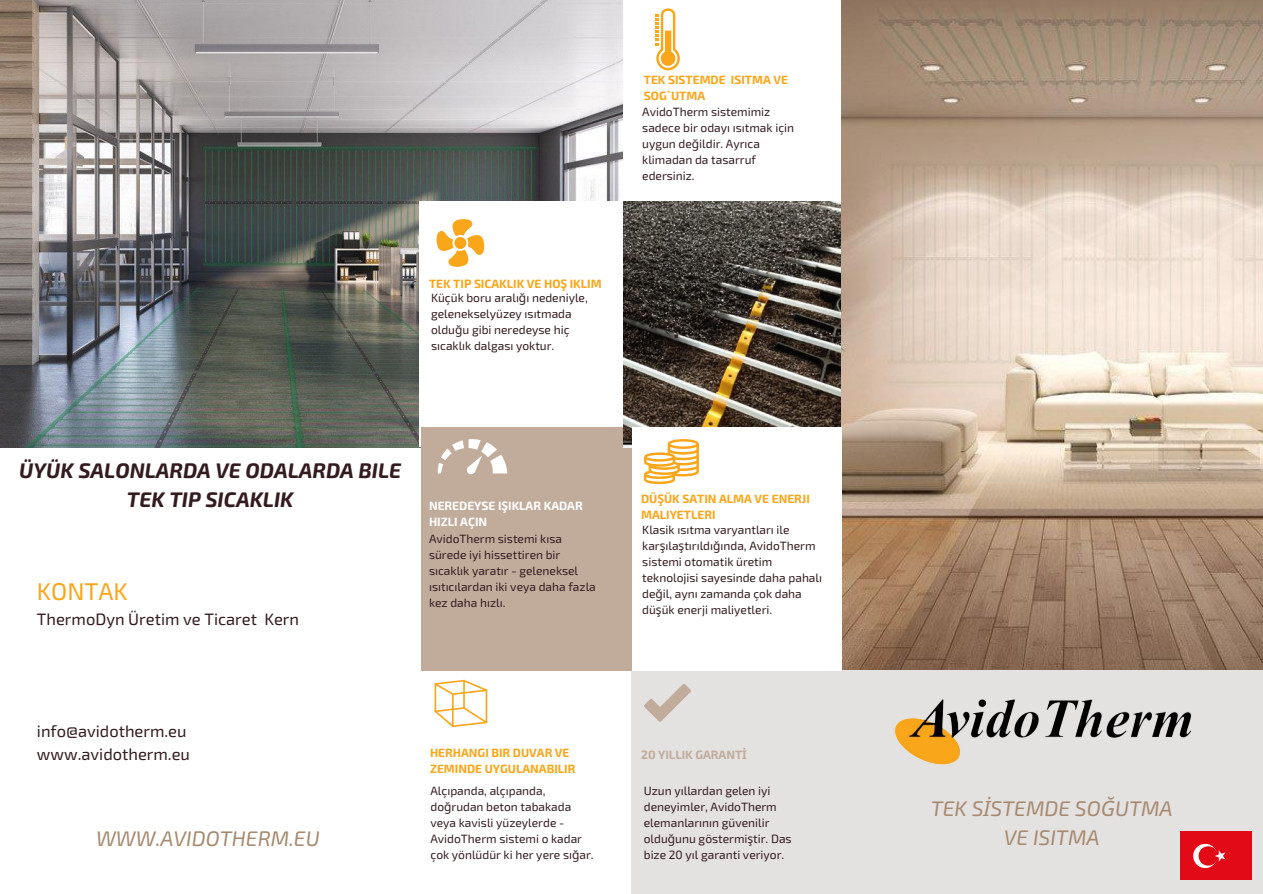
<style>
.page{position:relative;width:1263px;height:894px;background:#fff}
.page>*{position:absolute;margin:0;border:0;box-sizing:border-box;transform-origin:0 0}
.t1{font:24.15px "Exo 2";color:#f9a61a}
.t2{font:italic 21.15px/28.8px "Exo 2";color:#a68a70;text-align:center}
.t3{font:italic 700 21.15px/29.2px "Exo 2";color:#331b1f;text-align:center}
.t4{font:16.5px "Exo 2";color:#331b1f}
.t5{font:12px/16px "Exo 2";color:#331b1f}
.t6{font:700 12px/16px "Exo 2";color:#f9a61a}
.t7{font:700 12px/16px "Exo 2";color:#fff}
.t8{font:700 12px "Exo 2";color:#c1ac9c}
.s1{font-family:"Noto Sans"}
</style>
<div class="page">
<img style="left:841px;top:0;width:422px;height:670px">
<div style="left:631px;top:670px;width:632px;height:223px;background:#e4e1e1"></div>
<img style="left:0;top:0;width:623px;height:447px">
<div style="left:420px;top:201px;width:212px;height:245px;background:#fff"></div>
<div style="left:421px;top:427px;width:212px;height:243px;background:#c1ac9c"></div>
<img style="left:624px;top:201px;width:217px;height:246px">
<div style="left:632px;top:427px;width:209px;height:243px;background:#fff"></div>
<img style="left:883px;top:574px;width:335px;height:191px">
<svg style="left:655px;top:8px;width:25px;height:62px"></svg>
<svg style="left:436px;top:219px;width:49px;height:48px"></svg>
<svg style="left:644px;top:439px;width:55px;height:45px"></svg>
<svg style="left:438px;top:439px;width:69px;height:36px"></svg>
<svg style="left:644px;top:684px;width:47px;height:37px"></svg>
<svg style="left:434px;top:679px;width:53px;height:48px"></svg>
<div style="left:1180px;top:831px;width:71px;height:48px;background:#e30a17"></div>
<svg style="left:1193px;top:843px;width:32px;height:24px"></svg>
<p class="t6" style="left:429px;top:275px;width:174px">TEK TIP SICAKLIK VE HO<span class="s1">Ş</span> IKLIM</p>
<p class="t5" style="left:431px;top:289px;width:158px">Küçük boru aralı<span class="s1">ğ</span>ı nedeniyle, gelenekselyüzey ısıtmada oldu<span class="s1">ğ</span>u gibi neredeyse hiç sıcaklık dalgası yoktur.</p>
<p class="t6" style="left:644px;top:71px;width:146px">TEK SISTEMDE ISITMA VE<br>SOG<span class="s1">ˋ</span>UTMA</p>
<p class="t5" style="left:642px;top:103px;width:153px">AvidoTherm sistemimiz sadece bir odayı ısıtmak için uygun de<span class="s1">ğ</span>ildir. Ayrıca klimadan da tasarruf edersiniz.</p>
<p class="t3" style="left:19px;top:454px;width:383px">ÜYÜK SALONLARDA VE ODALARDA BILE<br>TEK TIP SICAKLIK</p>
<p class="t1" style="left:37px;top:575px;width:92px">KONTAK</p>
<p class="t4" style="left:37px;top:608px;width:264px">ThermoDyn Üretim ve Ticaret Kern</p>
<p class="t7" style="left:429px;top:497px;width:155px">NEREDEYSE I<span class="s1">Ş</span>IKLAR KADAR<br>HIZLI AÇIN</p>
<p class="t5" style="left:429px;top:529px;width:168px">AvidoTherm sistemi kısa sürede iyi hissettiren bir sıcaklık yaratır - geleneksel ısıtıcılardan iki veya daha fazla kez daha hızlı.</p>
<p class="t6" style="left:641px;top:489px;width:170px">DÜ<span class="s1">Ş</span>ÜK SATIN ALMA VE ENERJI<br>MALIYETLERI</p>
<p class="t5" style="left:642px;top:521px;width:181px">Klasik ısıtma varyantları ile kar<span class="s1">ş</span>ıla<span class="s1">ş</span>tırıldı<span class="s1">ğ</span>ında, AvidoTherm sistemi otomatik üretim teknolojisi sayesinde daha pahalı de<span class="s1">ğ</span>il, aynı zamanda çok daha dü<span class="s1">ş</span>ük enerji maliyetleri.</p>
<p class="t4" style="left:37px;top:720px;width:151px">info@avidotherm.eu</p>
<p class="t4" style="left:37px;top:743px;width:154px">www.avidotherm.eu</p>
<p class="t2" style="left:96px;top:823px;width:225px">WWW.AVIDOTHERM.EU</p>
<p class="t6" style="left:430px;top:743px;width:141px">HERHANGI BIR DUVAR VE</p>
<p class="t8" style="left:641px;top:747px;width:107px">20 YILLIK GARANT<span class="s1">İ</span></p>
<p class="t6" style="left:430px;top:759px;width:147px">ZEMINDE UYGULANABILIR</p>
<p class="t5" style="left:644px;top:782px;width:149px">Uzun yıllardan gelen iyi deneyimler, AvidoTherm elemanlarının güvenilir oldu<span class="s1">ğ</span>unu göstermi<span class="s1">ş</span>tir. Das bize 20 yıl garanti veriyor.</p>
<p class="t5" style="left:430px;top:782px;width:165px">Alçıpanda, alçıpanda, do<span class="s1">ğ</span>rudan beton tabakada veya kavisli yüzeylerde -<br>AvidoTherm sistemi o kadar çok yönlüdür ki her yere sı<span class="s1">ğ</span>ar.</p>
<p class="t2" style="left:931px;top:793px;width:243px">TEK S<span class="s1">İ</span>STEMDE SO<span class="s1">Ğ</span>UTMA<br>VE ISITMA</p>
</div>
